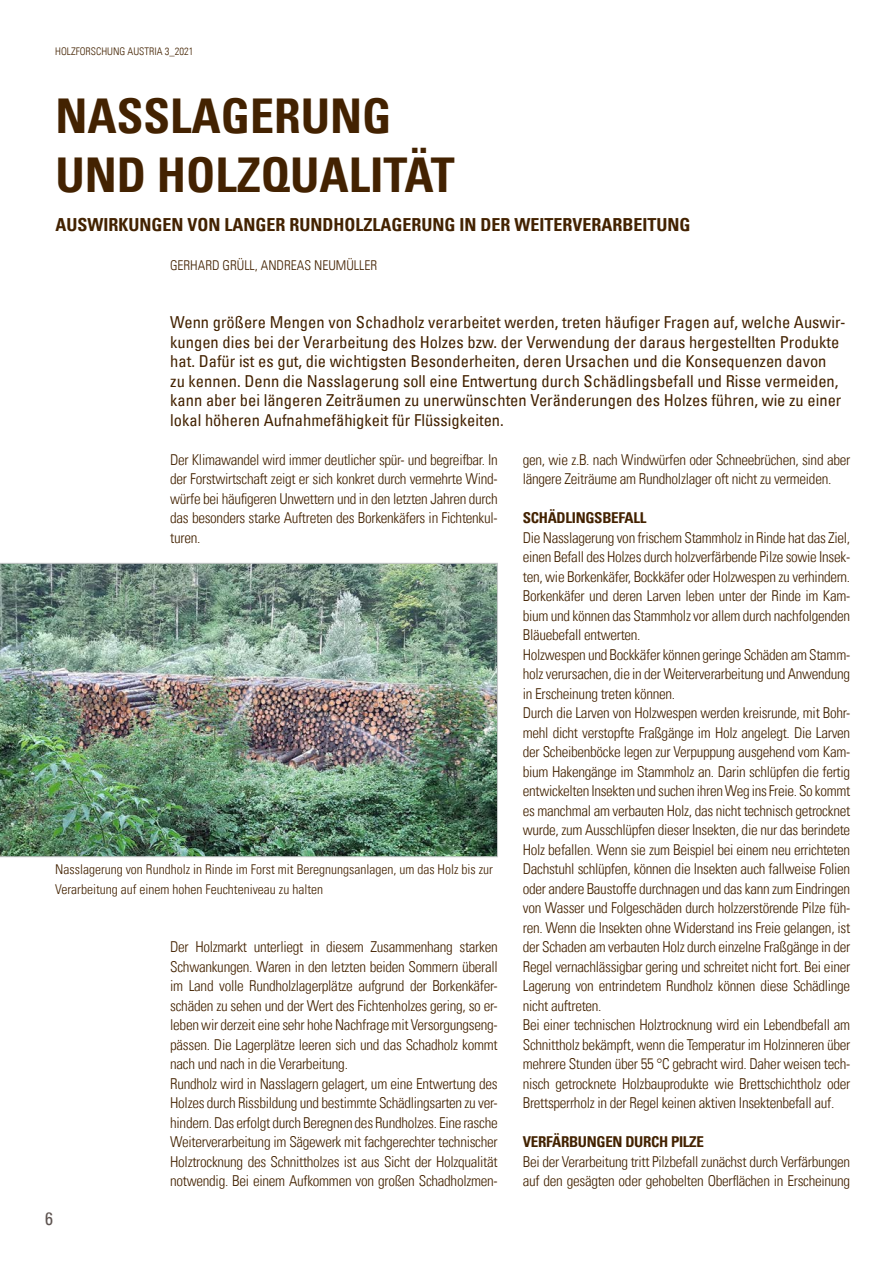
<style>
.page{position:relative;width:893px;height:1263px;background:#fff}
.page>*{position:absolute;margin:0;border:0;box-sizing:border-box;transform-origin:0 0}
.t1{font:48px/58.5px "Univers Com 67 Bold Cond";color:#432201}
.t2{font:18px "Univers Com 67 Bold Cond";color:#432201}
.t3{font:condensed 18px "Univers Com 57";color:#5f5552}
.t4{font:condensed 16.5px/19.5px "Univers Com 57";color:#432201}
.t5{font:15px/19.5px "Univers Com 47 Light Cond";letter-spacing:-.02em;color:#432201}
.t6{font:15px "Univers Com 67 Bold Cond";letter-spacing:-.02em;color:#432201}
.t7{font:13.5px/19.5px "Univers Com 47 Light Cond";color:#432201}
.t8{font:10.5px "Univers Com 47 Light Cond";color:#432201}
</style>
<div class="page">
<img style="left:0;top:563px;width:498px;height:294px">
<p class="t8" style="left:55px;top:45px;width:140px">HOLZFORSCHUNG AUSTRIA 3_2021</p>
<h1 class="t1" style="left:55px;top:87px;width:401px">NASSLAGERUNG<br>UND HOLZQUALITÄT</h1>
<p class="t2" style="left:55px;top:213px;width:637px">AUSWIRKUNGEN VON LANGER RUNDHOLZLAGERUNG IN DER WEITERVERARBEITUNG</p>
<p class="t7" style="left:170px;top:255px;width:209px">GERHARD GRÜLL, ANDREAS NEUMÜLLER</p>
<p class="t4" style="left:170px;top:312px;width:677px">Wenn größere Mengen von Schadholz verarbeitet werden, treten häufiger Fragen auf, welche Auswir&shy;kungen dies bei der Verarbeitung des Holzes bzw. der Verwendung der daraus hergestellten Produkte hat. Dafür ist es gut, die wichtigsten Besonderheiten, deren Ursachen und die Konsequenzen davon<br>zu kennen. Denn die Nasslagerung soll eine Entwertung durch Schädlingsbefall und Risse vermeiden, kann aber bei längeren Zeiträumen zu unerwünschten Veränderungen des Holzes führen, wie zu einer lokal höheren Aufnahmefähigkeit für Flüssigkeiten.</p>
<p class="t5" style="left:170px;top:450px;width:329px;text-align:justify">Der Klimawandel wird immer deutlicher spür- und begreifbar. In der Forstwirtschaft zeigt er sich konkret durch vermehrte Wind&shy;würfe bei häufigeren Unwettern und in den letzten Jahren durch das besonders starke Auftreten des Borkenkäfers in Fichtenkul&shy;turen.</p>
<p class="t7" style="left:55px;top:860px;width:439px">Nasslagerung von Rundholz in Rinde im Forst mit Beregnungsanlagen, um das Holz bis zur<br>Verarbeitung auf einem hohen Feuchteniveau zu halten</p>
<p class="t3" style="left:45px;top:1207px;width:9px">6</p>
<p class="t5" style="left:170px;top:937px;width:329px">Der Holzmarkt unterliegt in diesem Zusammenhang starken Schwankungen. Waren in den letzten beiden Sommern überall im Land volle Rundholzlagerplätze aufgrund der Borkenkäfer&shy;schäden zu sehen und der Wert des Fichtenholzes gering, so er&shy;leben wir derzeit eine sehr hohe Nachfrage mit Versorgungseng&shy;pässen. Die Lagerplätze leeren sich und das Schadholz kommt nach und nach in die Verarbeitung.<br>Rundholz wird in Nasslagern gelagert, um eine Entwertung des Holzes durch Rissbildung und bestimmte Schädlingsarten zu ver&shy;hindern. Das erfolgt durch Beregnen des Rundholzes. Eine rasche Weiterverarbeitung im Sägewerk mit fachgerechter technischer Holztrocknung des Schnittholzes ist aus Sicht der Holzqualität notwendig. Bei einem Aufkommen von großen Schadholzmen-</p>
<p class="t5" style="left:523px;top:450px;width:329px">gen, wie z.B. nach Windwürfen oder Schneebrüchen, sind aber längere Zeiträume am Rundholzlager oft nicht zu vermeiden.</p>
<p class="t6" style="left:523px;top:509px;width:125px">SCHÄDLINGSBEFALL</p>
<p class="t5" style="left:523px;top:528px;width:329px">Die Nasslagerung von frischem Stammholz in Rinde hat das Ziel, einen Befall des Holzes durch holzverfärbende Pilze sowie Insek&shy;ten, wie Borkenkäfer, Bockkäfer oder Holzwespen zu verhindern.<br>Borkenkäfer und deren Larven leben unter der Rinde im Kam&shy;bium und können das Stammholz vor allem durch nachfolgenden Bläuebefall entwerten.<br>Holzwespen und Bockkäfer können geringe Schäden am Stamm&shy;holz verursachen, die in der Weiterverarbeitung und Anwendung in Erscheinung treten können.<br>Durch die Larven von Holzwespen werden kreisrunde, mit Bohr&shy;mehl dicht verstopfte Fraßgänge im Holz angelegt. Die Larven der Scheibenböcke legen zur Verpuppung ausgehend vom Kam&shy;bium Hakengänge im Stammholz an. Darin schlüpfen die fertig entwickelten Insekten und suchen ihren Weg ins Freie. So kommt es manchmal am verbauten Holz, das nicht technisch getrocknet wurde, zum Ausschlüpfen dieser Insekten, die nur das berindete Holz befallen. Wenn sie zum Beispiel bei einem neu errichteten Dachstuhl schlüpfen, können die Insekten auch fallweise Folien oder andere Baustoffe durchnagen und das kann zum Eindringen von Wasser und Folgeschäden durch holzzerstörende Pilze füh&shy;ren. Wenn die Insekten ohne Widerstand ins Freie gelangen, ist der Schaden am verbauten Holz durch einzelne Fraßgänge in der Regel vernachlässigbar gering und schreitet nicht fort. Bei einer Lagerung von entrindetem Rundholz können diese Schädlinge nicht auftreten.<br>Bei einer technischen Holztrocknung wird ein Lebendbefall am Schnittholz bekämpft, wenn die Temperatur im Holzinneren über mehrere Stunden über 55 °C gebracht wird. Daher weisen tech&shy;nisch getrocknete Holzbauprodukte wie Brettschichtholz oder Brettsperrholz in der Regel keinen aktiven Insektenbefall auf.</p>
<p class="t6" style="left:523px;top:1133px;width:183px">VERFÄRBUNGEN DURCH PILZE</p>
<p class="t5" style="left:523px;top:1152px;width:329px">Bei der Verarbeitung tritt Pilzbefall zunächst durch Verfärbungen auf den gesägten oder gehobelten Oberflächen in Erscheinung</p>
</div>
